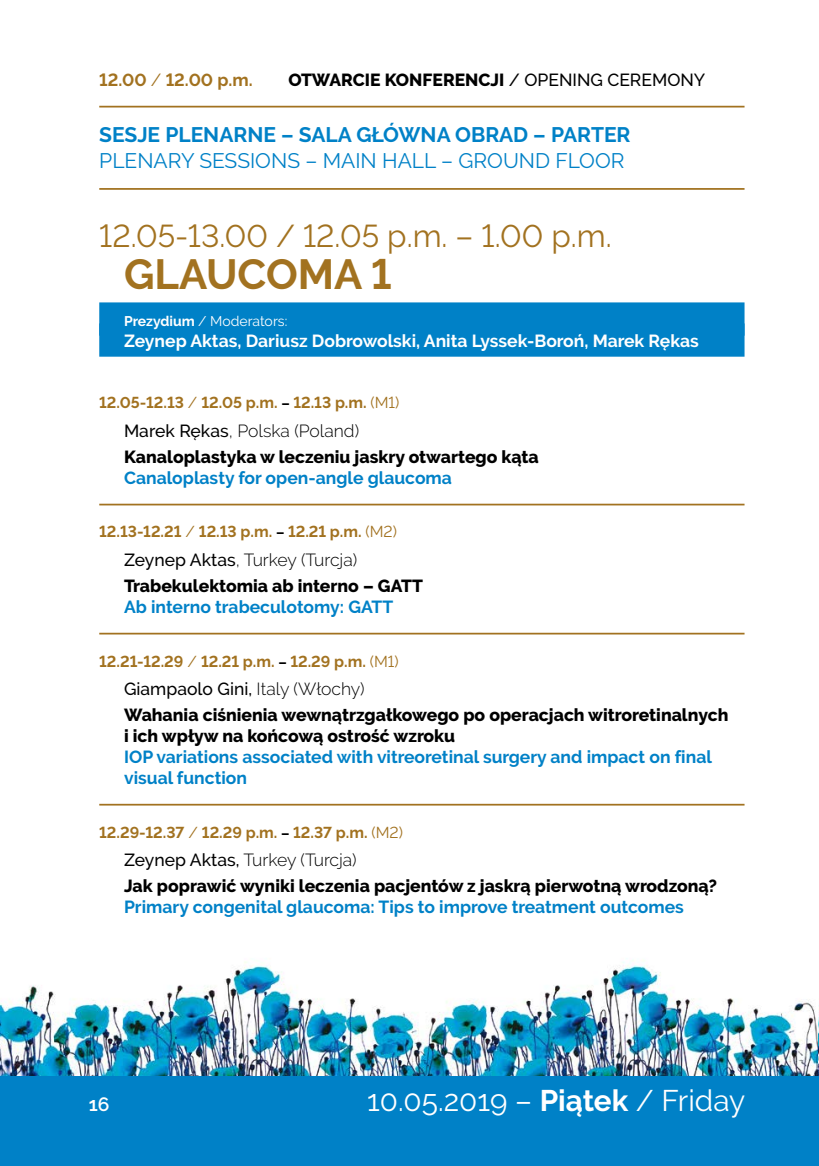
<style>
.page{position:relative;width:819px;height:1166px;background:#fff}
.page>*{position:absolute;margin:0;border:0;box-sizing:border-box;transform-origin:0 0}
.PR_SESJA{font:700 42px "Raleway";color:#a27220}
.PR_SESJA_Godzimna{font:31.5px "Raleway";color:#a27220}
.t1{font:29.75px "Raleway";color:#fff}
.PR_tytuł_ang{font:700 21px/26.2px "Raleway";color:#0081c7}
.t2{font:600 19.25px "Raleway";color:#fff}
.PR_tytuł{font:800 17.5px/21px "Raleway";color:#000}
.PR_tytuł_ang-2{font:700 17.5px/21px "Raleway";color:#0081c7}
.PR_wykładowca{font:300 17.5px "Raleway";color:#000}
.PR_SESJA_Prowadz-naz{font:700 17.5px "Raleway";color:#fff}
.PR_tytuł_ang_BEZ_LIN{font:700 17.5px "Raleway";color:#0081c7}
.PR_godzina{font:800 17.5px "Raleway";color:#000}
.PR_wykładowca-2{font:500 17.5px "Raleway";color:#000}
.PR_godzina-2{font:700 17.5px "Raleway";color:#a27220}
.PR_godzina-3{font:700 15.75px "Raleway";color:#a27220}
.PR_SESJA_Prowadzący{font:14px "Raleway";color:#fff}
.s1{font-weight:400}
.s2{font-weight:500}
.s3{font-weight:700}
.s4{font-size:14px;color:#000}
.s5{font-weight:300}
</style>
<div class="page">
<img style="left:0;top:960px;width:819px;height:126px">
<div style="left:0;top:1076px;width:818px;height:90px;background:#0081c7"></div>
<hr style="left:99px;top:106px;width:645px;height:1px;background:#a27220">
<hr style="left:99px;top:188px;width:645px;height:2px;background:#a27220">
<div style="left:99px;top:302px;width:645px;height:34px;background:#0081c7"></div>
<div style="left:99px;top:323px;width:645px;height:34px;background:#0081c7"></div>
<hr style="left:99px;top:504px;width:645px;height:1px;background:#a27220">
<hr style="left:99px;top:633px;width:645px;height:1px;background:#a27220">
<hr style="left:99px;top:804px;width:645px;height:1px;background:#a27220">
<p class="PR_godzina-2" style="left:99px;top:70px;width:155px">12.00 <span class="s1">/</span> 12.00 p.m.</p>
<p class="PR_godzina" style="left:288px;top:70px;width:418px">OTWARCIE KONFERENCJI <span class="s2">/ OPENING CEREMONY</span></p>
<p class="PR_tytuł_ang" style="left:99px;top:122px;width:533px">SESJE PLENARNE – SALA GŁÓWNA OBRAD – PARTER<br><span class="s1">PLENARY SESSIONS – MAIN HALL – GROUND FLOOR</span></p>
<p class="PR_SESJA_Godzimna" style="left:99px;top:217px;width:514px">12.05-13.00 / 12.05 p.m. – 1.00 p.m.</p>
<p class="PR_SESJA" style="left:124px;top:250px;width:269px">GLAUCOMA 1</p>
<p class="PR_SESJA_Prowadzący" style="left:124px;top:313px;width:165px"><span class="s3">Prezydium</span> / Moderators:</p>
<p class="PR_SESJA_Prowadz-naz" style="left:124px;top:331px;width:576px">Zeynep Aktas, Dariusz Dobrowolski, Anita Lyssek-Boroń, Marek Rękas</p>
<p class="PR_godzina-3" style="left:99px;top:394px;width:301px">12.05-12.13 <span class="s1">/</span> 12.05 p.m. <span class="s4">–</span> 12.13 p.m. <span class="s1">(M1)</span></p>
<p class="PR_wykładowca" style="left:124px;top:420px;width:236px"><span class="s2">Marek Rękas</span>, Polska (Poland)</p>
<p class="PR_tytuł" style="left:124px;top:446px;width:416px">Kanaloplastyka w leczeniu jaskry otwartego kąta</p>
<p class="PR_tytuł_ang-2" style="left:124px;top:467px;width:329px">Canaloplasty for open-angle glaucoma</p>
<p class="PR_godzina-3" style="left:99px;top:523px;width:299px">12.13-12.21 <span class="s1">/</span> 12.13 p.m. <span class="s4">–</span> 12.21 p.m. <span class="s1">(M2)</span></p>
<p class="PR_wykładowca" style="left:124px;top:549px;width:235px"><span class="s2">Zeynep Aktas</span>, Turkey (Turcja)</p>
<p class="PR_tytuł" style="left:124px;top:575px;width:300px">Trabekulektomia ab interno – GATT</p>
<p class="PR_tytuł_ang-2" style="left:124px;top:596px;width:271px">Ab interno trabeculotomy: GATT</p>
<p class="PR_godzina-3" style="left:99px;top:652px;width:301px">12.21-12.29 <span class="s1">/</span> 12.21 p.m. <span class="s4">–</span> 12.29 p.m. <span class="s1">(M1)</span></p>
<p class="PR_wykładowca-2" style="left:124px;top:679px;width:242px">Giampaolo Gini, <span class="s5">Italy (Włochy)</span></p>
<p class="PR_tytuł" style="left:124px;top:704px;width:605px">Wahania ciśnienia wewnątrzgałkowego po operacjach witroretinalnych i ich wpływ na końcową ostrość wzroku</p>
<p class="PR_tytuł_ang-2" style="left:124px;top:746px;width:589px">IOP variations associated with vitreoretinal surgery and impact on final visual function</p>
<p class="PR_godzina-3" style="left:99px;top:823px;width:305px">12.29-12.37 <span class="s1">/</span> 12.29 p.m. <span class="s4">–</span> 12.37 p.m. <span class="s1">(M2)</span></p>
<p class="PR_wykładowca" style="left:124px;top:849px;width:234px"><span class="s2">Zeynep Aktas,</span> Turkey (Turcja)</p>
<p class="PR_tytuł" style="left:124px;top:875px;width:594px">Jak poprawić wyniki leczenia pacjentów z jaskrą pierwotną wrodzoną?</p>
<p class="PR_tytuł_ang_BEZ_LIN" style="left:124px;top:897px;width:561px">Primary congenital glaucoma: Tips to improve treatment outcomes</p>
<p class="t2" style="left:89px;top:1093px;width:22px">16</p>
<h3 class="t1" style="left:367px;top:1083px;width:380px">10.05.2019 – <span class="s3">Piątek</span> / Friday</h3>
</div>
